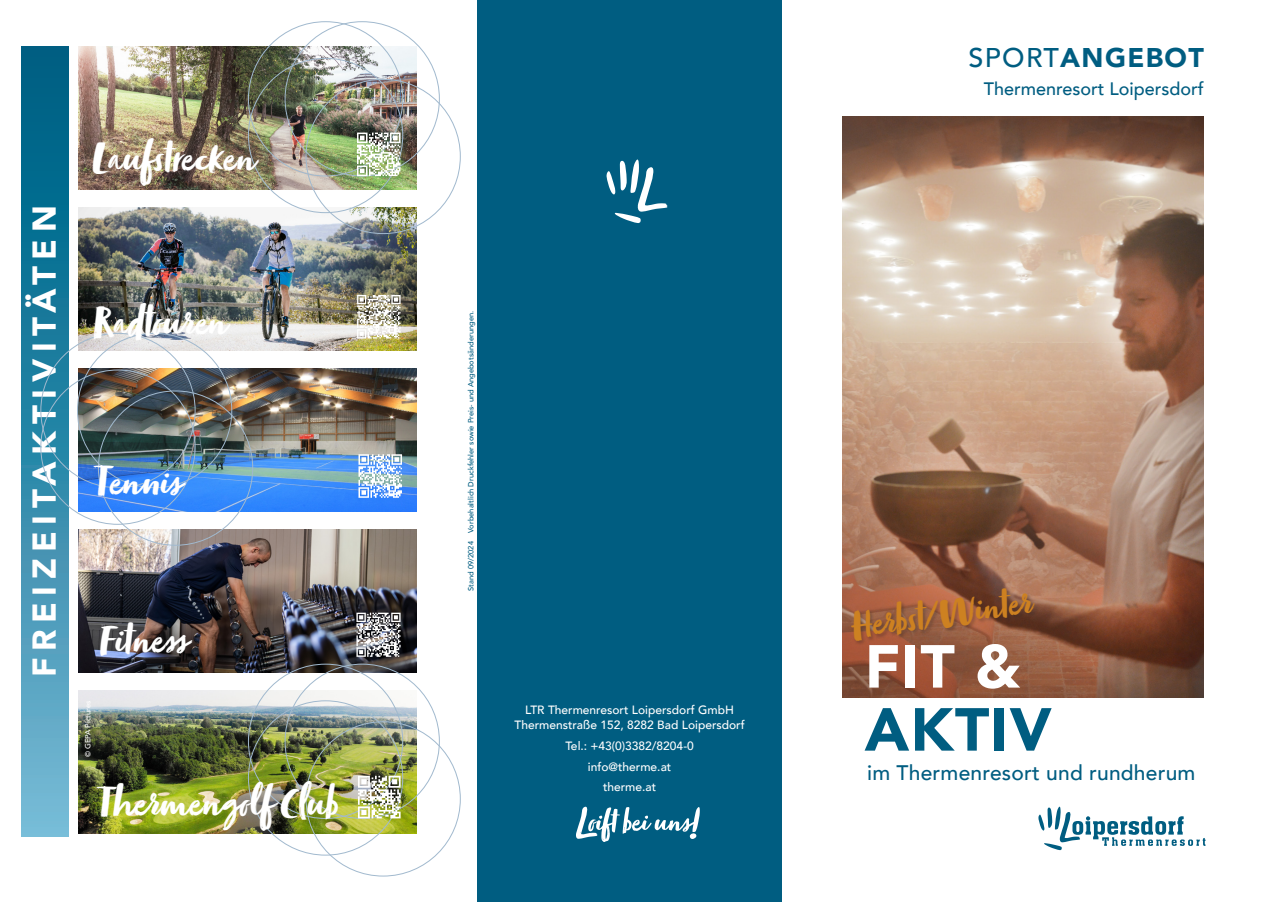
<style>
.page{position:relative;width:1272px;height:902px;background:#fff}
.page>*{position:absolute;margin:0;border:0;box-sizing:border-box;transform-origin:0 0}
.t1{font:900 60px/63px "Avenir";letter-spacing:.02em;color:#005d81}
.t2{font:45px "Zooja";color:#fff}
.t3{font:41.25px "Zooja";color:#cd8121}
.t4{font:900 33px "Avenir";letter-spacing:.2em;color:#fff}
.t5{font:900 27px "Avenir";letter-spacing:.05em;color:#005d81}
.t6{font:500 21px "Avenir";letter-spacing:.01em;color:#005d81}
.t7{font:500 18px "Avenir";color:#005d81}
.Copy{font:500 12px "Avenir";color:#fff}
.t8{font:500 7.5px "Avenir";color:#005d81}
.t9{font:500 7.5px "Avenir";color:#fff}
.s1{font-weight:500}
.s2{color:#fff}
</style>
<div class="page">
<img style="left:842px;top:116px;width:361px;height:581px">
<div style="left:477px;top:0;width:304px;height:901px;background:#005d81"></div>
<svg style="left:606px;top:159px;width:61px;height:64px"></svg>
<svg style="left:576px;top:806px;width:124px;height:35px"></svg>
<div style="left:21px;top:47px;width:47px;height:789px;background:linear-gradient(to bottom,#005a7f,#74b8d4)"></div>
<img style="left:79px;top:47px;width:338px;height:143px">
<img style="left:79px;top:208px;width:338px;height:143px">
<img style="left:79px;top:369px;width:338px;height:143px">
<img style="left:79px;top:530px;width:338px;height:142px">
<img style="left:79px;top:690px;width:338px;height:143px">
<svg style="left:357px;top:295px;width:43px;height:43px"></svg>
<svg style="left:358px;top:454px;width:44px;height:43px"></svg>
<svg style="left:356px;top:612px;width:44px;height:44px"></svg>
<svg style="left:1038px;top:806px;width:167px;height:44px"></svg>
<img style="left:358px;top:775px;width:42px;height:43px">
<img style="left:357px;top:133px;width:43px;height:43px">
<div style="left:850px;top:588px;width:189px;height:57px;background:#231f20;opacity:.3"></div>
<p class="t4" style="left:16px;top:677px;width:473px;rotate:-90deg">FREIZEITAKTIVITÄTEN</p>
<p class="t2" style="left:91px;top:135px;width:164px">Laufstrecken</p>
<p class="t2" style="left:94px;top:299px;width:134px">Radtouren</p>
<p class="t2" style="left:96px;top:458px;width:87px">Tennis</p>
<p class="t2" style="left:99px;top:616px;width:95px">Fitness</p>
<p class="t9" style="left:81px;top:757px;width:58px;rotate:-90deg">© GEPA Pictures</p>
<p class="t2" style="left:99px;top:779px;width:240px">Thermengolf Club</p>
<p class="t8" style="left:464px;top:591px;width:281px;rotate:-90deg">Stand 09/2024 Vorbehaltlich Druckfehler sowie Preis- und Angebotsänderungen.</p>
<p class="Copy" style="left:525px;top:699px;width:210px">LTR Thermenresort Loipersdorf GmbH</p>
<p class="Copy" style="left:514px;top:714px;width:232px">Thermenstraße 152, 8282 Bad Loipersdorf</p>
<p class="Copy" style="left:565px;top:735px;width:130px">Tel.: +43(0)3382/8204-0</p>
<p class="Copy" style="left:588px;top:756px;width:85px">info@therme.at</p>
<p class="Copy" style="left:603px;top:776px;width:55px">therme.at</p>
<p class="t5" style="left:968px;top:35px;width:237px"><span class="s1">SPORT</span>ANGEBOT</p>
<p class="t7" style="left:983px;top:73px;width:222px">Thermenresort Loipersdorf</p>
<p class="t3" style="left:848px;top:605px;width:183px;rotate:-8deg">Herbst/Winter</p>
<p class="t1" style="left:864px;top:633px;width:189px"><span class="s2">FIT &amp;<br></span>AKTIV</p>
<p class="t6" style="left:867px;top:754px;width:330px">im Thermenresort und rundherum</p>
</div>
